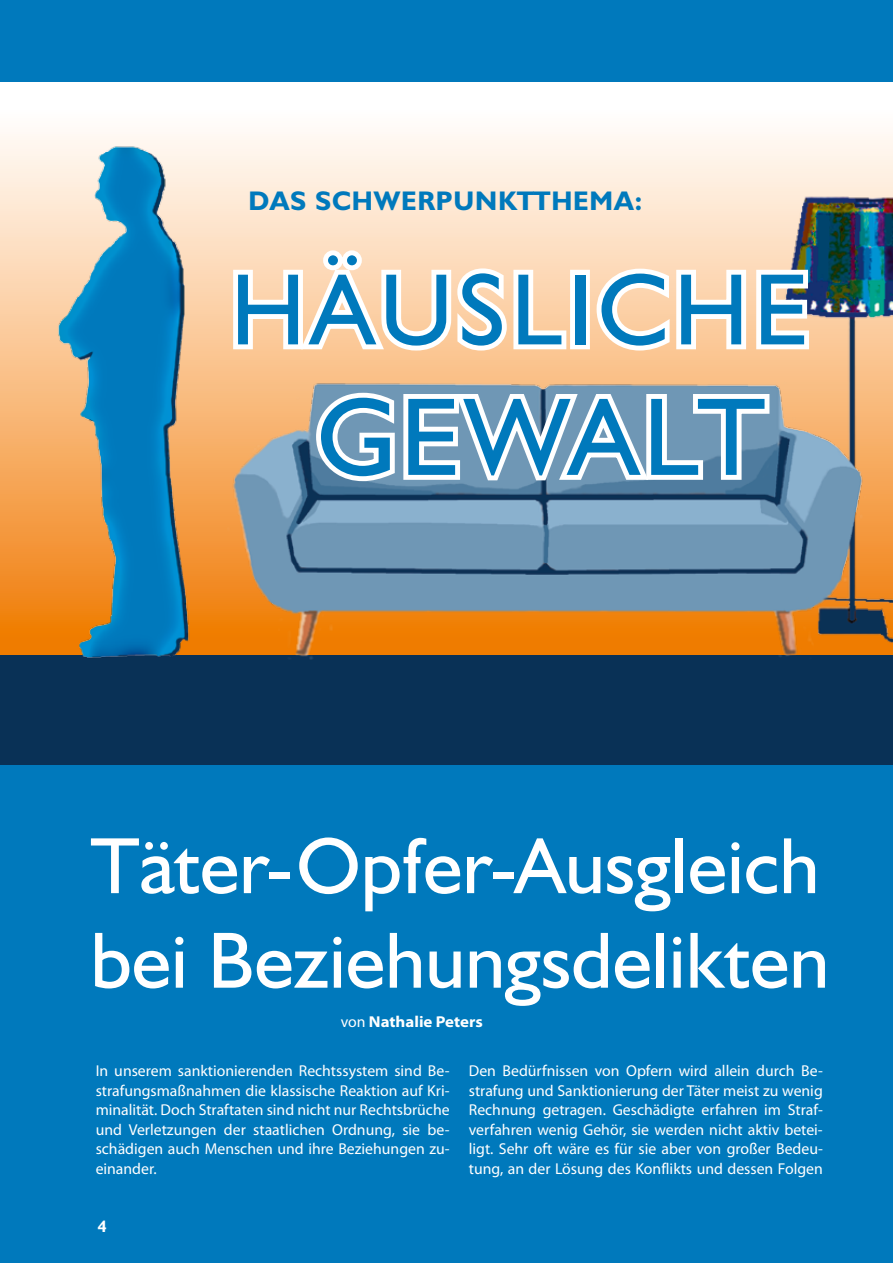
<style>
.page{position:relative;width:893px;height:1263px;background:#fff}
.page>*{position:absolute;margin:0;border:0;box-sizing:border-box;transform-origin:0 0}
.t1{font:111.15px "Humanist 521 BT";letter-spacing:.02em;color:#0079bc}
.t2{font:102px "Humanist 521 BT";letter-spacing:.05em;color:#0079bc}
.t3{font:80.25px/94.5px "Humanist 521 BT";color:#fff}
.t4{font:700 27px "Humanist 521 BT";letter-spacing:.03em;color:#0079bc}
.t5{font:700 16.5px "Humanist 521 BT";color:#fff}
.t6{font:15.75px/19.5px "Myriad Pro";color:#fff;text-align:justify}
.t7{font:700 semi-expanded 15.75px "Myriad Pro";color:#fff}
.s1{font-weight:400;font-stretch:normal}
</style>
<div class="page">
<div style="left:0;top:745px;width:893px;height:518px;background:#0079bc"></div>
<div style="left:0;top:655px;width:893px;height:109px;background:#093156"></div>
<img style="left:0;top:134px;width:893px;height:526px">
<svg style="left:228px;top:245px;width:343px;height:112px"></svg>
<svg style="left:592px;top:264px;width:222px;height:93px"></svg>
<svg style="left:311px;top:388px;width:463px;height:100px"></svg>
<div style="left:0;top:0;width:893px;height:82px;background:#0079bc"></div>
<h3 class="t4" style="left:249px;top:184px;width:395px">DAS SCHWERPUNKTTHEMA:</h3>
<h2 class="t2" style="left:231px;top:247px;width:580px">Häusliche</h2>
<h1 class="t1" style="left:317px;top:368px;width:450px">Gewalt</h1>
<h3 class="t3" style="left:90px;top:817px;width:740px">Täter-Opfer-Ausgleich bei Beziehungsdelikten</h3>
<p class="t7" style="left:341px;top:1011px;width:144px"><span class="s1">von</span> Nathalie Peters</p>
<p class="t6" style="left:96px;top:1061px;width:355px">In unserem sanktionierenden Rechtssystem sind Be&shy;strafungsmaßnahmen die klassische Reaktion auf Kri&shy;minalität. Doch Straftaten sind nicht nur Rechtsbrüche und Verletzungen der staatlichen Ordnung, sie be&shy;schädigen auch Menschen und ihre Beziehungen zu&shy;einander.</p>
<p class="t6" style="left:469px;top:1061px;width:356px">Den Bedürfnissen von Opfern wird allein durch Be&shy;strafung und Sanktionierung der Täter meist zu wenig Rechnung getragen. Geschädigte erfahren im Straf&shy;verfahren wenig Gehör, sie werden nicht aktiv betei&shy;ligt. Sehr oft wäre es für sie aber von großer Bedeu&shy;tung, an der Lösung des Konflikts und dessen Folgen</p>
<p class="t5" style="left:98px;top:1216px;width:10px">4</p>
</div>
